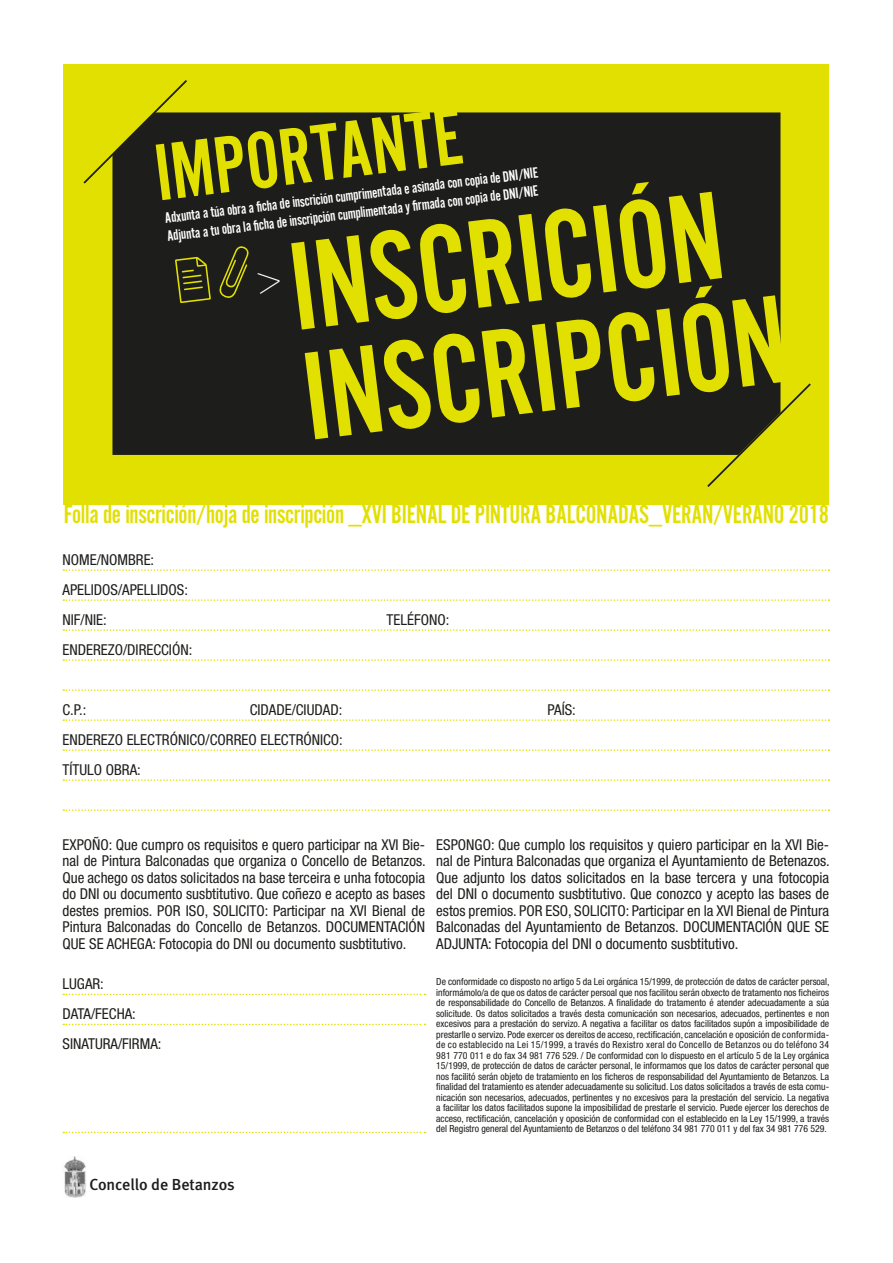
<style>
.page{position:relative;width:893px;height:1263px;background:#fff}
.page>*{position:absolute;margin:0;border:0;box-sizing:border-box;transform-origin:0 0}
.t1{font:130.2px/110.6px "Alternate Got No 2 D";color:#e2e000}
.t2{font:83.7px "Alternate Got No 2 D";color:#e2e000}
.t3{font:27px "Alternate Got No 2 D";letter-spacing:-.01em;color:#e2e000}
.t4{font:500 16.05px "Meta";letter-spacing:-.005em;color:#1d1d1b}
.t5{font:15.6px/18.1px "Alternate Got No 2 D";color:#fff}
.t6{font:condensed 15px/16.5px "Helvetica Neue LT";color:#1d1d1b}
.t7{font:condensed 9.75px/10.5px "Helvetica Neue LT";color:#1d1d1b;text-align:justify}
</style>
<div class="page">
<div style="left:64px;top:64px;width:765px;height:441px;background:#e2e000"></div>
<svg style="left:63px;top:569px;width:766px;height:2px"></svg>
<svg style="left:63px;top:599px;width:766px;height:2px"></svg>
<svg style="left:63px;top:629px;width:766px;height:2px"></svg>
<svg style="left:63px;top:659px;width:766px;height:2px"></svg>
<svg style="left:63px;top:689px;width:766px;height:2px"></svg>
<svg style="left:63px;top:719px;width:766px;height:2px"></svg>
<svg style="left:63px;top:749px;width:766px;height:2px"></svg>
<svg style="left:63px;top:779px;width:766px;height:2px"></svg>
<svg style="left:63px;top:809px;width:766px;height:2px"></svg>
<img style="left:64px;top:1156px;width:22px;height:42px">
<svg style="left:63px;top:994px;width:362px;height:1px"></svg>
<svg style="left:63px;top:1024px;width:362px;height:1px"></svg>
<svg style="left:63px;top:1132px;width:362px;height:1px"></svg>
<div style="left:112px;top:112px;width:668px;height:343px;background:#1d1d1b"></div>
<svg style="left:83px;top:80px;width:106px;height:105px"></svg>
<svg style="left:705px;top:381px;width:106px;height:106px"></svg>
<div style="left:175px;top:245px;width:106px;height:58px;background:#1d1d1b"></div>
<h2 class="t2" style="left:150px;top:130px;width:311px;rotate:-7deg">IMPORTANTE</h2>
<h3 class="t5" style="left:164px;top:209px;width:377px;rotate:-7deg">Adxunta a túa obra a fi cha de inscrición cumprimentada e asinada con copia de DNI/NIE<br>Adjunta a tu obra la fi cha de inscripción cumplimentada y fi rmada con copia de DNI/NIE</h3>
<h1 class="t1" style="left:285px;top:237px;width:487px;rotate:-7deg">INSCRICIÓN<br>INSCRIPCIÓN</h1>
<h3 class="t3" style="left:64px;top:500px;width:767px">Folla de inscrición/hoja de inscripción _XVI BIENAL DE PINTURA BALCONADAS_VERÁN/VERANO 2018</h3>
<h3 class="t6" style="left:63px;top:545px;width:127px;line-height:30px">NOME/NOMBRE:<br>APELIDOS/APELLIDOS:<br>NIF/NIE:</h3>
<h3 class="t6" style="left:63px;top:641px;width:131px">ENDEREZO/DIRECCIÓN:</h3>
<h3 class="t6" style="left:387px;top:611px;width:64px">TELÉFONO:</h3>
<h3 class="t6" style="left:63px;top:701px;width:25px">C.P.:</h3>
<h3 class="t6" style="left:250px;top:701px;width:94px">CIDADE/CIUDAD:</h3>
<h3 class="t6" style="left:547px;top:701px;width:30px">PAÍS:</h3>
<h3 class="t6" style="left:63px;top:725px;width:282px;line-height:30px">ENDEREZO ELECTRÓNICO/CORREO ELECTRÓNICO:<br>TÍTULO OBRA:</h3>
<p class="t6" style="left:63px;top:836px;width:365px;text-align:justify">EXPOÑO: Que cumpro os requisitos e quero participar na XVI Bie&shy;nal de Pintura Balconadas que organiza o Concello de Betanzos.<br>Que achego os datos solicitados na base terceira e unha fotocopia do DNI ou documento susbtitutivo. Que coñezo e acepto as bases destes premios. POR ISO, SOLICITO: Participar na XVI Bienal de Pintura Balconadas do Concello de Betanzos. DOCUMENTACIÓN QUE SE ACHEGA: Fotocopia do DNI ou documento susbtitutivo.</p>
<h3 class="t6" style="left:63px;top:969px;width:100px;line-height:30px">LUGAR:<br>DATA/FECHA:<br>SINATURA/FIRMA:</h3>
<p class="t6" style="left:436px;top:836px;width:395px;text-align:justify">ESPONGO: Que cumplo los requisitos y quiero participar en la XVI Bie&shy;nal de Pintura Balconadas que organiza el Ayuntamiento de Betenazos.<br>Que adjunto los datos solicitados en la base tercera y una fotocopia del DNI o documento susbtitutivo. Que conozco y acepto las bases de estos premios. POR ESO, SOLICITO: Participar en la XVI Bienal de Pintura Balconadas del Ayuntamiento de Betanzos. DOCUMENTACIÓN QUE SE ADJUNTA: Fotocopia del DNI o documento susbtitutivo.</p>
<p class="t7" style="left:436px;top:976px;width:395px">De conformidade co disposto no artigo 5 da Lei orgánica 15/1999, de protección de datos de carácter persoal, informámolo/a de que os datos de carácter persoal que nos facilitou serán obxecto de tratamento nos ficheiros de responsabilidade do Concello de Betanzos. A finalidade do tratamento é atender adecuadamente a súa solicitude. Os datos solicitados a través desta comunicación son necesarios, adecuados, pertinentes e non excesivos para a prestación do servizo. A negativa a facilitar os datos facilitados supón a imposibilidade de prestarlle o servizo. Pode exercer os dereitos de acceso, rectificación, cancelación e oposición de conformida&shy;de co establecido na Lei 15/1999, a través do Rexistro xeral do Concello de Betanzos ou do teléfono 34<br>981 770 011 e do fax 34 981 776 529. / De conformidad con lo dispuesto en el artículo 5 de la Ley orgánica 15/1999, de protección de datos de carácter personal, le informamos que los datos de carácter personal que nos facilitó serán objeto de tratamiento en los ficheros de responsabilidad del Ayuntamiento de Betanzos. La finalidad del tratamiento es atender adecuadamente su solicitud. Los datos solicitados a través de esta comu&shy;nicación son necesarios, adecuados, pertinentes y no excesivos para la prestación del servicio. La negativa a facilitar los datos facilitados supone la imposibilidad de prestarle el servicio. Puede ejercer los derechos de acceso, rectificación, cancelación y oposición de conformidad con el establecido en la Ley 15/1999, a través del Registro general del Ayuntamiento de Betanzos o del teléfono 34 981 770 011 y del fax 34 981 776 529.</p>
<h3 class="t4" style="left:89px;top:1175px;width:147px">Concello de Betanzos</h3>
</div>
